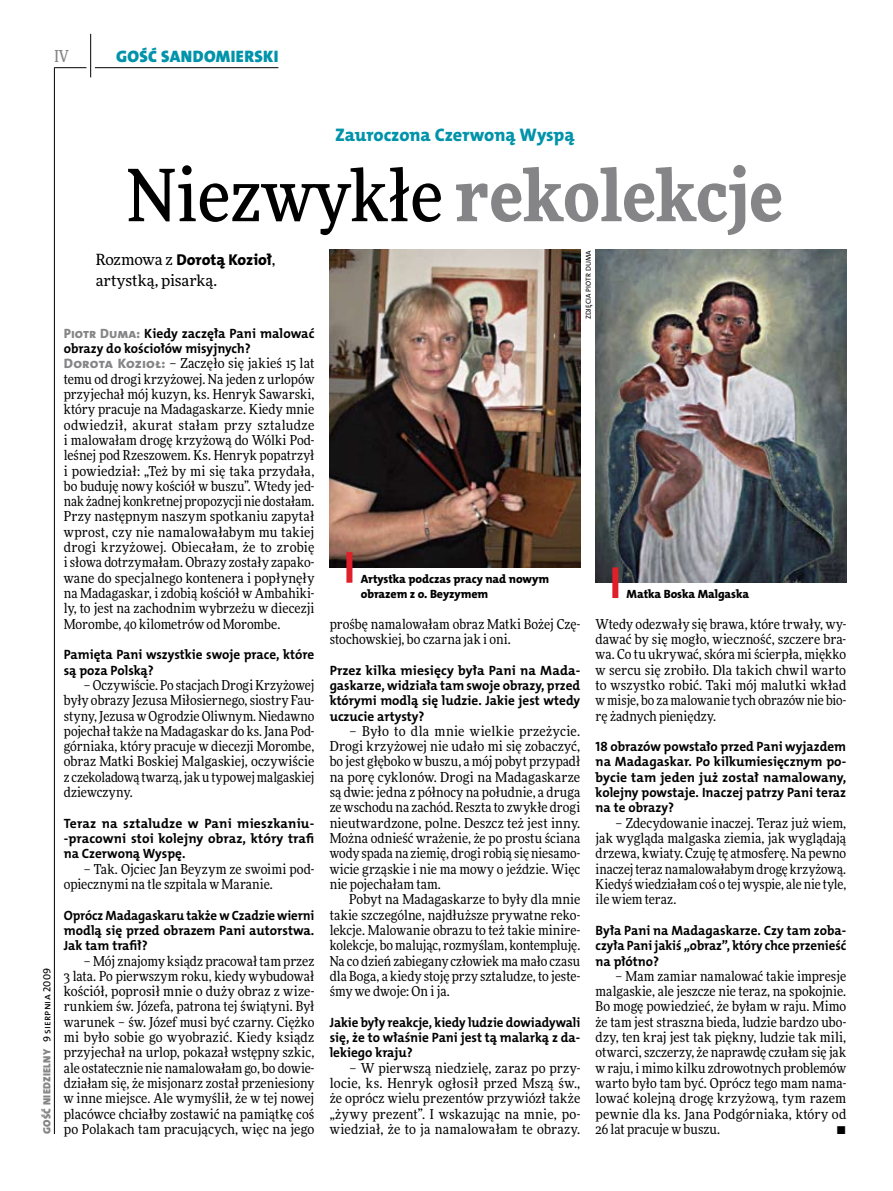
<style>
.page{position:relative;width:893px;height:1191px;background:#fff}
.page>*{position:absolute;margin:0;border:0;box-sizing:border-box;transform-origin:0 0}
.t1{font:900 72px "Freeday Narrow";color:#858486}
.t2{font:18.3px "The Mix HP8 Ex Bld";letter-spacing:-.005em;color:#0093aa}
.t3{font:16.65px "The Mix HP9 Blk";letter-spacing:.02em;color:#0093aa}
.t4{font:500 16.5px "Freeday Narrow";color:#858486;scale:.9 1}
.t5{font:15.75px "The Mix HP8 Ex Bld";color:#000}
.t6{font:15.45px "Freeday News";color:#000}
.t7{font:13.65px/15.3px "Freeday Narrow News";letter-spacing:.005em;color:#000;text-align:justify}
.t8{font:13.5px/15.3px "The Mix HP7 Bld";letter-spacing:-.005em;color:#000;text-align:justify}
.t9{font:13.5px/15.3px "The Mix HP7 Bld";letter-spacing:-.005em;color:#000;text-align:justify;scale:.96 1}
.t10{font:13.5px/15.3px "The Mix HP7 Bld";letter-spacing:-.005em;color:#000;text-align:justify;scale:.95 1}
.t11{font:12px/15.3px "The Mix HP8 Ex Bld";letter-spacing:-.005em;color:#000}
.t12{font:10.5px "The Mix HP9 Blk";letter-spacing:.025em;color:#858486}
.t13{font:7.2px "The Mix HP5 Plain";letter-spacing:.015em;color:#000}
.s1{font-family:"The Mix HP5 Plain";color:#000}
.s2{font-weight:500;color:#000}
.s3{font-family:"Freeday News";font-size:15.45px}
.s4{font-family:"The Mix HP8 Ex Bld";color:#858486}
</style>
<div class="page">
<hr style="left:54px;top:67px;width:1px;height:1067px;background:#000">
<hr style="left:90px;top:34px;width:1px;height:43px;background:#000">
<hr style="left:54px;top:67px;width:32px;height:1px;background:#000">
<hr style="left:95px;top:67px;width:183px;height:1px;background:#000">
<img style="left:330px;top:250px;width:250px;height:317px">
<img style="left:596px;top:250px;width:250px;height:333px">
<div style="left:346px;top:552px;width:6px;height:31px;background:#df1f2a"></div>
<div style="left:612px;top:567px;width:6px;height:31px;background:#df1f2a"></div>
<p class="t4" style="left:54px;top:46px;width:17px">IV</p>
<p class="t3" style="left:116px;top:46px;width:164px">GOŚĆ SANDOMIERSKI</p>
<p class="t12" style="left:40px;top:1134px;width:167px;rotate:-90deg">GOŚĆ NIEDZIELNY <span class="s1">9 sierpnia 2009</span></p>
<h2 class="t2" style="left:335px;top:123px;width:241px">Zauroczona Czerwoną Wyspą</h2>
<h1 class="t1" style="left:127px;top:148px;width:657px"><span class="s2">Niezwykłe</span> rekolekcje</h1>
<p class="t5" style="left:96px;top:250px;width:181px"><span class="s3">Rozmowa z</span> Dorotą Kozioł<span class="s3">,</span></p>
<p class="t6" style="left:96px;top:270px;width:123px">artystką, pisarką.</p>
<p class="t8" style="left:64px;top:326px;width:252px"><span class="s4">Piotr Duma:</span> Kiedy zaczęła Pani malować obrazy do kościołów misyjnych?</p>
<p class="t7" style="left:64px;top:356px;width:252px"><span class="s4">Dorota Kozioł:</span> – Zaczęło się jakieś 15 lat temu od drogi krzyżowej. Na jeden z urlopów przyjechał mój kuzyn, ks. Henryk Sawarski, który pracuje na Madagaskarze. Kiedy mnie odwiedził, akurat stałam przy sztaludze i malowałam drogę krzyżową do Wólki Pod&shy;leśnej pod Rzeszowem. Ks. Henryk popatrzył i powiedział: „Też by mi się taka przydała, bo buduję nowy kościół w buszu”. Wtedy jed&shy;nak żadnej konkretnej propozycji nie dostałam.<br>Przy następnym naszym spotkaniu zapytał wprost, czy nie namalowałabym mu takiej drogi krzyżowej. Obiecałam, że to zrobię i słowa dotrzymałam. Obrazy zostały zapako&shy;wane do specjalnego kontenera i popłynęły na Madagaskar, i zdobią kościół w Ambahiki&shy;ly, to jest na zachodnim wybrzeżu w diecezji Morombe, 40 kilometrów od Morombe.</p>
<p class="t8" style="left:64px;top:647px;width:252px">Pamięta Pani wszystkie swoje prace, które są poza Polską?</p>
<p class="t7" style="left:64px;top:677px;width:252px;text-indent:20px">– Oczywiście. Po stacjach Drogi Krzyżowej były obrazy Jezusa Miłosiernego, siostry Fau&shy;styny, Jezusa w Ogrodzie Oliwnym. Niedawno pojechał także na Madagaskar do ks.Jana Pod&shy;górniaka, który pracuje w diecezji Morombe, obraz Matki Boskiej Malgaskiej, oczywiście z czekoladową twarzą, jak u typowej malgaskiej dziewczyny.</p>
<p class="t8" style="left:64px;top:815px;width:252px">Teraz na sztaludze w Pani mieszkaniu--pracowni stoi kolejny obraz, który trafi na Czerwoną Wyspę.</p>
<p class="t7" style="left:64px;top:861px;width:252px;text-indent:20px">– Tak. Ojciec Jan Beyzym ze swoimi pod&shy;opiecznymi na tle szpitala w Maranie.</p>
<p class="t10" style="left:64px;top:907px;width:265px">Oprócz Madagaskaru także w Czadzie wierni modlą się przed obrazem Pani autorstwa.<br>Jak tam trafił?</p>
<p class="t7" style="left:64px;top:953px;width:252px;text-indent:20px">– Mój znajomy ksiądz pracował tam przez 3 lata. Po pierwszym roku, kiedy wybudował kościół, poprosił mnie o duży obraz z wize&shy;runkiem św. Józefa, patrona tej świątyni. Był warunek – św. Józef musi być czarny. Ciężko mi było sobie go wyobrazić. Kiedy ksiądz przyjechał na urlop, pokazał wstępny szkic, ale ostatecznie nie namalowałam go, bo dowie&shy;działam się, że misjonarz został przeniesiony w inne miejsce. Ale wymyślił, że w tej nowej placówce chciałby zostawić na pamiątkę coś po Polakach tam pracujących, więc na jego</p>
<p class="t13" style="left:584px;top:319px;width:70px;rotate:-90deg">zdjęcia Piotr Duma</p>
<p class="t11" style="left:361px;top:571px;width:189px">Artystka podczas pracy nad nowym obrazem z o. Beyzymem</p>
<p class="t11" style="left:627px;top:586px;width:124px">Matka Boska Malgaska</p>
<p class="t7" style="left:330px;top:616px;width:252px">prośbę namalowałam obraz Matki Bożej Czę&shy;stochowskiej, bo czarna jak i oni.</p>
<p class="t8" style="left:330px;top:662px;width:252px">Przez kilka miesięcy była Pani na Mada&shy;gaskarze, widziała tam swoje obrazy, przed którymi modlą się ludzie. Jakie jest wtedy uczucie artysty?</p>
<p class="t7" style="left:330px;top:723px;width:252px;text-indent:20px">– Było to dla mnie wielkie przeżycie.<br>Drogi krzyżowej nie udało mi się zobaczyć, bo jest głęboko w buszu, a mój pobyt przypadł na porę cyklonów. Drogi na Madagaskarze są dwie: jedna z północy na południe, a druga ze wschodu na zachód. Reszta to zwykłe drogi nieutwardzone, polne. Deszcz też jest inny.<br>Można odnieść wrażenie, że po prostu ściana wody spada na ziemię, drogi robią się niesamo&shy;wicie grząskie i nie ma mowy o jeździe. Więc nie pojechałam tam.</p>
<p class="t7" style="left:330px;top:891px;width:252px;text-indent:20px">Pobyt na Madagaskarze to były dla mnie takie szczególne, najdłuższe prywatne reko&shy;lekcje. Malowanie obrazu to też takie minire&shy;kolekcje, bo malując, rozmyślam, kontempluję.<br>Na co dzień zabiegany człowiek ma mało czasu dla Boga, a kiedy stoję przy sztaludze, to jeste&shy;śmy we dwoje: On i ja.</p>
<p class="t9" style="left:330px;top:1014px;width:263px">Jakie były reakcje, kiedy ludzie dowiadywali się, że to właśnie Pani jest tą malarką z da&shy;lekiego kraju?</p>
<p class="t7" style="left:330px;top:1060px;width:252px;text-indent:20px">– W pierwszą niedzielę, zaraz po przy&shy;locie, ks. Henryk ogłosił przed Mszą św., że oprócz wielu prezentów przywiózł także „żywy prezent”. I wskazując na mnie, po&shy;wiedział, że to ja namalowałam te obrazy.</p>
<p class="t7" style="left:596px;top:616px;width:252px">Wtedy odezwały się brawa, które trwały, wy&shy;dawać by się mogło, wieczność, szczere bra&shy;wa. Co tu ukrywać, skóra miścierpła, miękko w sercu się zrobiło. Dla takich chwil warto to wszystko robić. Taki mój malutki wkład w misje, bo za malowanie tych obrazów nie bio&shy;rę żadnych pieniędzy.</p>
<p class="t8" style="left:596px;top:739px;width:252px">18 obrazów powstało przed Pani wyjazdem na Madagaskar. Po kilkumiesięcznym po&shy;bycie tam jeden już został namalowany, kolejny powstaje. Inaczej patrzy Pani teraz na te obrazy?</p>
<p class="t7" style="left:596px;top:815px;width:252px;text-indent:20px">– Zdecydowanie inaczej. Teraz już wiem, jak wygląda malgaska ziemia, jak wyglądają drzewa, kwiaty. Czuję tę atmosferę. Na pewno inaczej teraz namalowałabym drogę krzyżową.<br>Kiedyś wiedziałam coś o tej wyspie, ale nie tyle, ile wiem teraz.</p>
<p class="t8" style="left:596px;top:922px;width:252px">Była Pani na Madagaskarze. Czy tam zoba&shy;czyła Pani jakiś „obraz”, który chce przenieść na płótno?</p>
<p class="t7" style="left:596px;top:968px;width:252px;text-indent:20px">– Mam zamiar namalować takie impresje malgaskie, ale jeszcze nie teraz, na spokojnie.<br>Bo mogę powiedzieć, że byłam w raju. Mimo że tam jest straszna bieda, ludzie bardzo ubo&shy;dzy, ten kraj jest tak piękny, ludzie tak mili, otwarci, szczerzy, że naprawdę czułam się jak w raju, i mimo kilku zdrowotnych problemów warto było tam być. Oprócz tego mam nama&shy;lować kolejną drogę krzyżową, tym razem pewnie dla ks. Jana Podgórniaka, który od 26 lat pracuje w buszu.</p>
<p class="t7" style="left:836px;top:1121px;width:11px">•</p>
</div>
